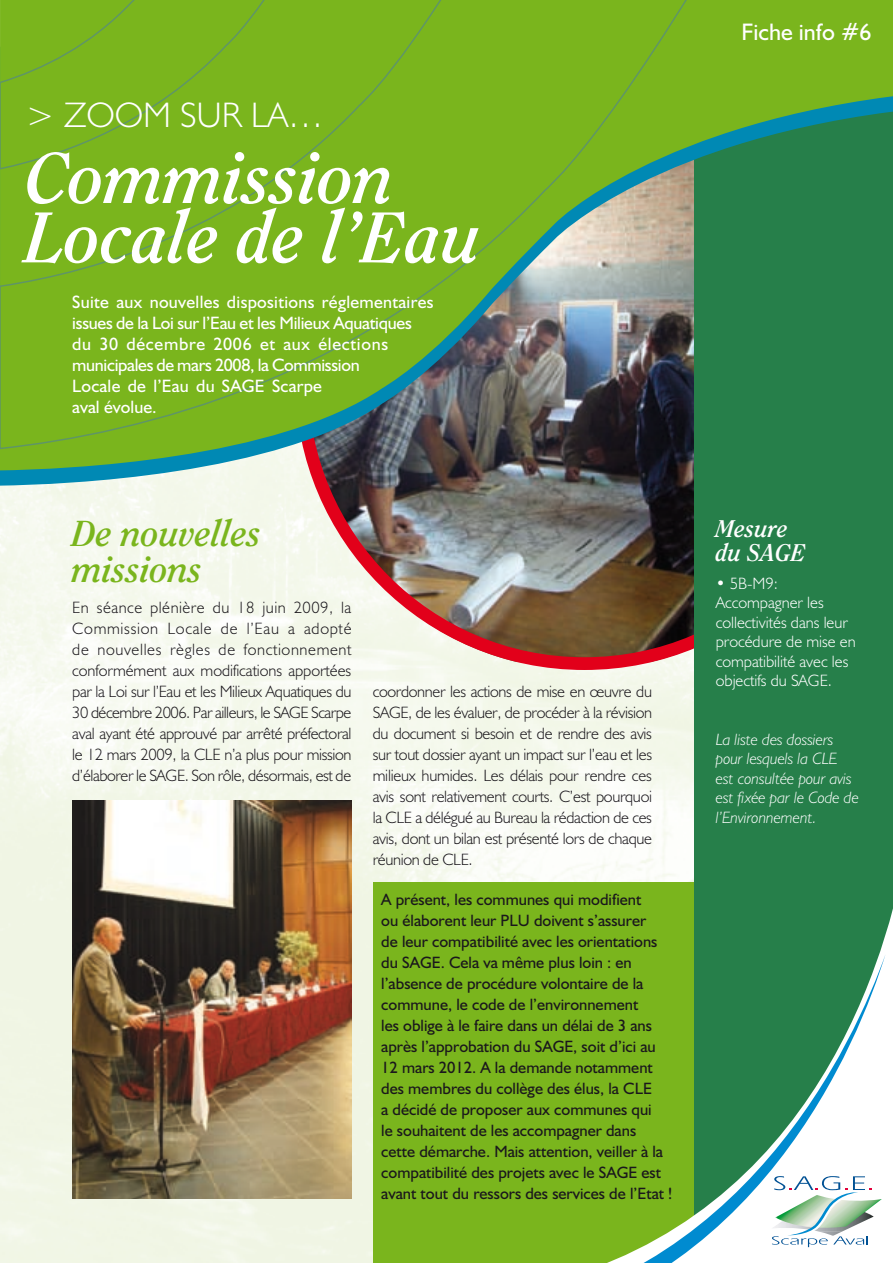
<style>
.page{position:relative;width:893px;height:1263px;background:#fff}
.page>*{position:absolute;margin:0;border:0;box-sizing:border-box;transform-origin:0 0}
.t1{font:italic 700 71.25px/59.4px "Clearface";color:#fff}
.t2{font:italic 700 36px/36px "Clearface";color:#7ab51d}
.t3{font:300 35.7px "Humanist 521 BT";color:#fff}
.t4{font:italic 700 24px/24px "Clearface";color:#fff}
.t5{font:24px "Humanist 521 BT";color:#fff}
.t6{font:18px/21px "Humanist 521 BT";letter-spacing:.015em;color:#fff}
.t7{font:300 16.5px/21px "Humanist 521 BT";letter-spacing:-.02em;color:#1a171c;text-align:justify}
.t8{font:16.5px/21px "Humanist 521 BT";color:#1a171c}
.t9{font:300 16.5px/19.5px "Humanist 521 BT";color:#fff}
.t10{font:italic 300 16.5px/19.5px "Humanist 521 BT";color:#fff}
</style>
<div class="page">
<img style="left:0;top:486px;width:694px;height:777px">
<div style="left:373px;top:882px;width:495px;height:381px;background:#7ab51d"></div>
<img style="left:289px;top:486px;width:405px;height:190px">
<div style="left:694px;top:0;width:199px;height:1263px;background:#267f4a"></div>
<img style="left:0;top:470px;width:694px;height:16px">
<svg style="left:0;top:0;width:893px;height:470px"></svg>
<svg style="left:0;top:0;width:752px;height:450px;background:#72a533"></svg>
<svg style="left:568px;top:846px;width:325px;height:417px"></svg>
<svg style="left:568px;top:954px;width:317px;height:309px"></svg>
<img style="left:872px;top:1195px;width:10px;height:37px">
<svg style="left:772px;top:1176px;width:100px;height:71px;background:#cddeda"></svg>
<img style="left:72px;top:801px;width:279px;height:398px">
<h3 class="t3" style="left:26px;top:93px;width:300px">&gt; Zoom sur LA…</h3>
<h1 class="t1" style="left:26px;top:149px;width:457px">Commission<br>Locale de l’Eau</h1>
<p class="t6" style="left:72px;top:291px;width:363px">Suite aux nouvelles dispositions réglementaires issues de la Loi sur l’Eau et les Milieux Aquatiques du 30 décembre 2006 et aux élections municipales de mars 2008, la Commission<br>Locale de l’Eau du SAGE Scarpe<br>aval évolue.</p>
<h3 class="t5" style="left:741px;top:17px;width:132px">Fiche info #6</h3>
<h2 class="t2" style="left:72px;top:515px;width:190px">De nouvelles missions</h2>
<h3 class="t4" style="left:716px;top:517px;width:92px">Mesure du SAGE</h3>
<p class="t9" style="left:716px;top:573px;width:141px">• 5B-M9:<br>Accompagner les collectivités dans leur procédure de mise en compatibilité avec les objectifs du SAGE.</p>
<p class="t7" style="left:72px;top:597px;width:281px">En séance plénière du 18 juin 2009, la Commission Locale de l’Eau a adopté de nouvelles règles de fonctionnement conformément aux modifications apportées par la Loi sur l’Eau et les Milieux Aquatiques du 30 décembre 2006. Par ailleurs, le SAGE Scarpe aval ayant été approuvé par arrêté préfectoral le 12 mars 2009, la CLE n’a plus pour mission d’élaborer le SAGE. Son rôle, désormais, est de</p>
<p class="t7" style="left:373px;top:681px;width:281px">coordonner les actions de mise en œuvre du SAGE, de les évaluer, de procéder à la révision du document si besoin et de rendre des avis sur tout dossier ayant un impact sur l’eau et les milieux humides. Les délais pour rendre ces avis sont relativement courts. C’est pourquoi la CLE a délégué au Bureau la rédaction de ces avis, dont un bilan est présenté lors de chaque réunion de CLE.</p>
<p class="t8" style="left:381px;top:889px;width:293px">A présent, les communes qui modifient<br>ou élaborent leur PLU doivent s’assurer<br>de leur compatibilité avec les orientations du SAGE. Cela va même plus loin : en l’absence de procédure volontaire de la commune, le code de l’environnement<br>les oblige à le faire dans un délai de 3 ans après l’approbation du SAGE, soit d’ici au 12 mars 2012. A la demande notamment des membres du collège des élus, la CLE<br>a décidé de proposer aux communes qui<br>le souhaitent de les accompagner dans cette démarche. Mais attention, veiller à la compatibilité des projets avec le SAGE est avant tout du ressors des services de l’Etat !</p>
<p class="t10" style="left:716px;top:729px;width:145px">La liste des dossiers pour lesquels la CLE est consultée pour avis est fixée par le Code de l’Environnement.</p>
</div>
